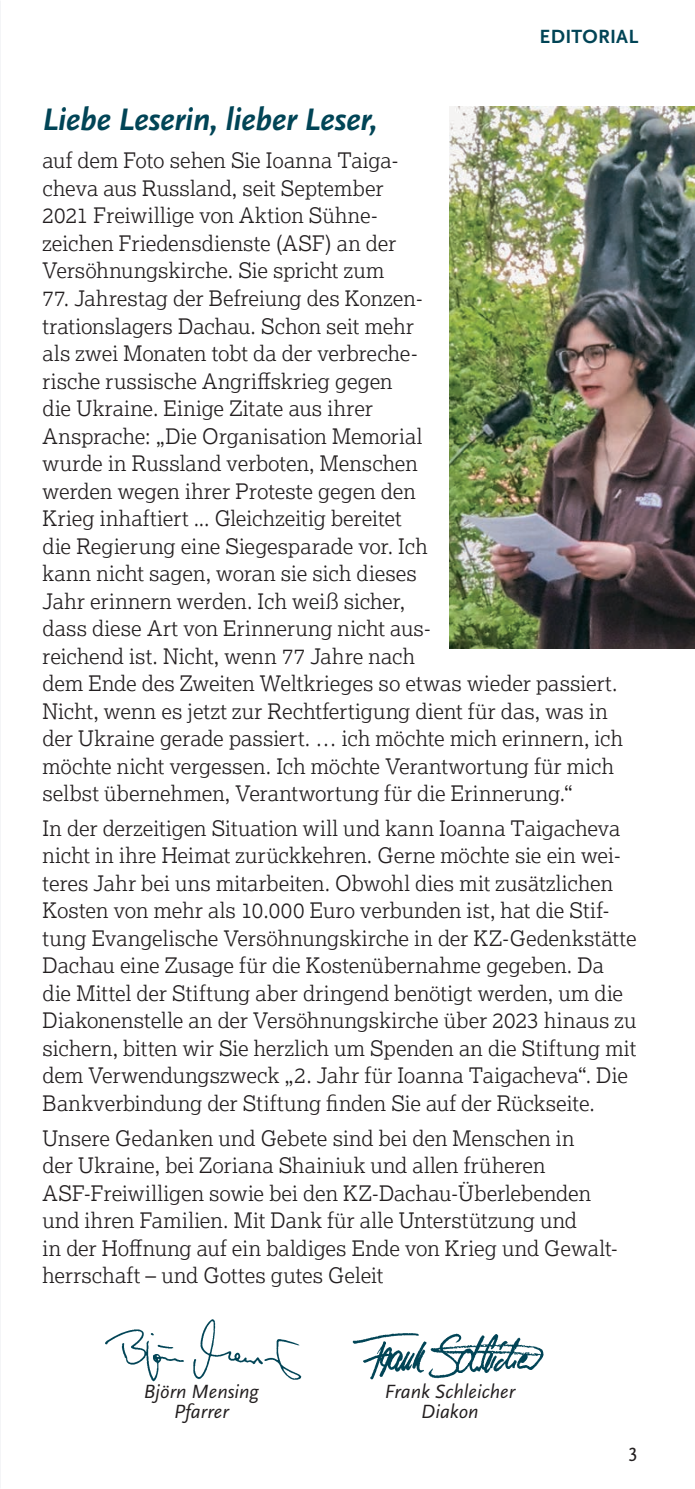
<style>
.page{position:relative;width:695px;height:1489px;background:#fff}
.page>*{position:absolute;margin:0;border:0;box-sizing:border-box;transform-origin:0 0}
.t1{font:32.5px "Scala Sans Bold LF Italic";letter-spacing:-.01em;color:#014456}
.t2{font:300 21.25px/27.5px "Lexia";letter-spacing:.005em;color:#231f20}
.t3{font:20px/20px "Scala Sans Regular LF Italic";letter-spacing:.005em;color:#231f20;text-align:center}
.t4{font:20px "Scala Sans Bold LF";letter-spacing:.01em;color:#014456}
.t5{font:20px "Scala Sans Regular LF";color:#231f20}
</style>
<div class="page">
<img style="left:105px;top:1319px;width:197px;height:63px">
<img style="left:352px;top:1333px;width:192px;height:47px">
<img style="left:449px;top:106px;width:245px;height:542px">
<p class="t4" style="left:539px;top:26px;width:100px">EDITORIAL</p>
<h1 class="t1" style="left:43px;top:102px;width:336px">Liebe Leserin, lieber Leser,</h1>
<p class="t2" style="left:43px;top:146px;width:357px">auf dem Foto sehen Sie Ioanna Taiga&shy;cheva aus Russland, seit September 2021 Freiwillige von Aktion Sühne&shy;zeichen Friedensdienste (ASF) an der Versöhnungskirche. Sie spricht zum</p>
<p class="t2" style="left:43px;top:284px;width:582px">77. Jahrestag der Befreiung des Konzen-<br>trationslagers Dachau. Schon seit mehr<br>als zwei Monaten tobt da der verbreche-<br>rische russische Angriffskrieg gegen<br>die Ukraine. Einige Zitate aus ihrer<br>Ansprache: „Die Organisation Memorial<br>wurde in Russland verboten, Menschen<br>werden wegen ihrer Proteste gegen den<br>Krieg inhaftiert ... Gleichzeitig bereitet<br>die Regierung eine Siegesparade vor. Ich<br>kann nicht sagen, woran sie sich dieses<br>Jahr erinnern werden. Ich weiß sicher,<br>dass diese Art von Erinnerung nicht aus-<br>reichend ist. Nicht, wenn 77 Jahre nach<br>dem Ende des Zweiten Weltkrieges so etwas wieder passiert.<br>Nicht, wenn es jetzt zur Rechtfertigung dient für das, was in der Ukraine gerade passiert. … ich möchte mich erinnern, ich möchte nicht vergessen. Ich möchte Verantwortung für mich selbst übernehmen, Verantwortung für die Erinnerung.“</p>
<p class="t2" style="left:43px;top:813px;width:595px">In der derzeitigen Situation will und kann Ioanna Taigacheva nicht in ihre Heimat zurückkehren. Gerne möchte sie ein wei&shy;teres Jahr bei uns mitarbeiten. Obwohl dies mit zusätzlichen Kosten von mehr als 10.000 Euro verbunden ist, hat die Stif&shy;tung Evangelische Versöhnungskirche in der KZ-Gedenkstätte Dachau eine Zusage für die Kostenübernahme gegeben. Da die Mittel der Stiftung aber dringend benötigt werden, um die Diakonenstelle an der Versöhnungskirche über 2023 hinaus zu sichern, bitten wir Sie herzlich um Spenden an die Stiftung mit dem Verwendungszweck „2. Jahr für Ioanna Taigacheva“. Die Bankverbindung der Stiftung finden Sie auf der Rückseite.</p>
<p class="t2" style="left:43px;top:1123px;width:576px">Unsere Gedanken und Gebete sind bei den Menschen in<br>der Ukraine, bei Zoriana Shainiuk und allen früheren ASF-Freiwilligen sowie bei den KZ-Dachau-Überlebenden und ihren Familien. Mit Dank für alle Unterstützung und<br>in der Hoffnung auf ein baldiges Ende von Krieg und Gewalt&shy;herrschaft – und Gottes gutes Geleit</p>
<p class="t3" style="left:144px;top:1381px;width:117px">Björn Mensing<br>Pfarrer</p>
<p class="t3" style="left:384px;top:1381px;width:132px">Frank Schleicher<br>Diakon</p>
<p class="t5" style="left:628px;top:1442px;width:11px">3</p>
</div>
